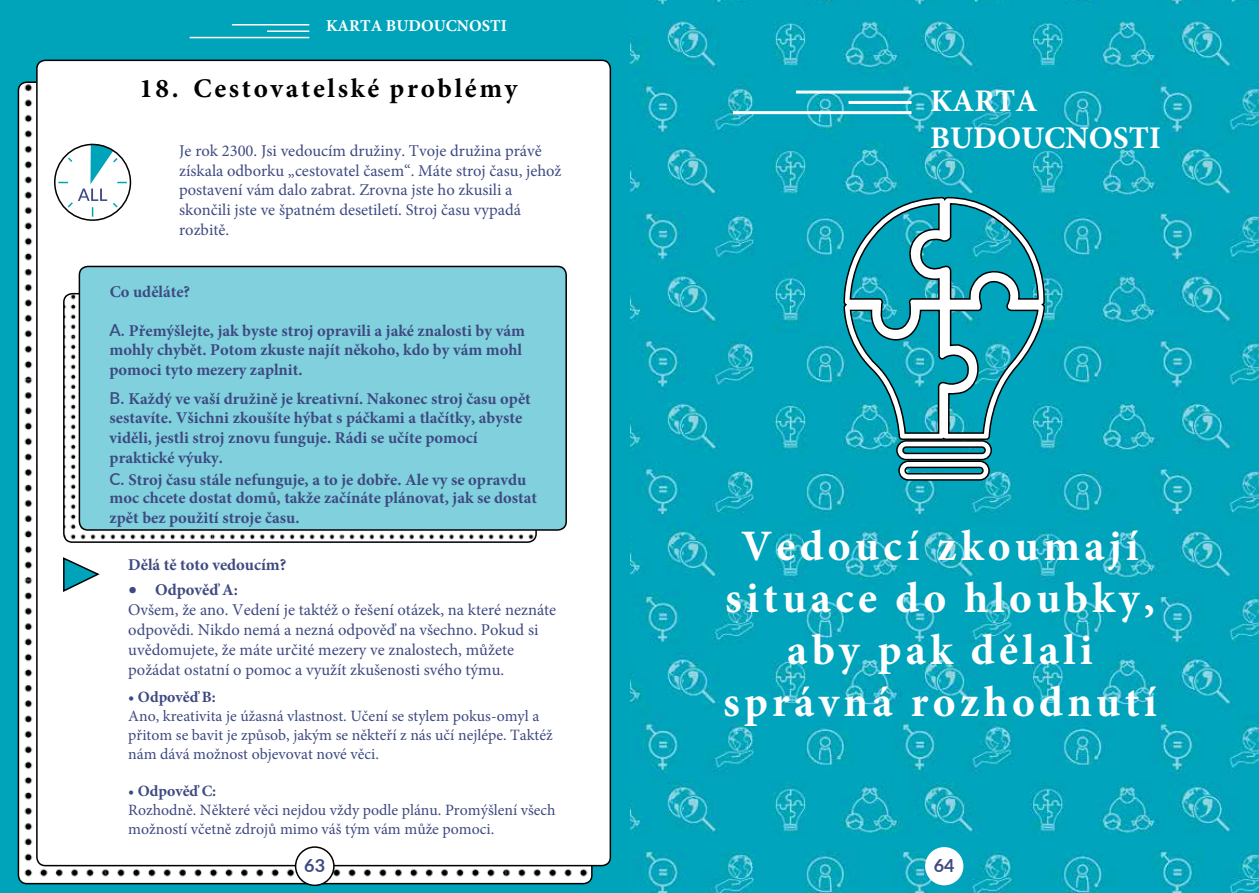
<style>
.page{position:relative;width:1259px;height:893px;background:#fff}
.page>*{position:absolute;margin:0;border:0;box-sizing:border-box;transform-origin:0 0}
.t1{font:700 43.5px/52.2px "Minion Pro";letter-spacing:.1em;color:#fff;text-align:center}
.t2{font:700 31.5px/37.8px "Minion Pro";color:#fff}
.t3{font:700 27px "Minion Pro";letter-spacing:.1em;color:#000}
.t4{font:700 18px "Lato";color:#3e4981}
.t5{font:700 16.5px/19.2px "Minion Pro";color:#3e4981}
.t6{font:16.5px/19.8px "Minion Pro";color:#3e4981}
.t7{font:700 16.5px "Minion Pro";color:#fff}
.t8{font:15.75px/18.9px "Minion Pro";color:#3e4981}
.t9{font:700 15.75px "Minion Pro";color:#3e4981}
.s1{font-family:"Lato";font-weight:600}
.s2{font-family:"Lato";font-weight:600;font-size:15.75px}
.s3{font-weight:700}
</style>
<div class="page">
<img style="left:629px;top:0;width:630px;height:893px">
<hr style="left:733px;top:111px;width:178px;height:3px;background:#fff">
<hr style="left:848px;top:101px;width:63px;height:3px;background:#fff">
<hr style="left:796px;top:91px;width:115px;height:3px;background:#fff">
<div style="left:925px;top:847px;width:38px;height:38px;background:#fff;border-radius:50%"></div>
<div style="left:0;top:0;width:629px;height:893px;background:#00a4ba"></div>
<img style="left:18px;top:84px;width:574px;height:800px">
<div style="left:37px;top:60px;width:573px;height:806px;background:#fff;border-radius:9px"></div>
<hr style="left:190px;top:37px;width:119px;height:1px;background:#fff">
<hr style="left:267px;top:30px;width:42px;height:2px;background:#fff">
<hr style="left:232px;top:24px;width:77px;height:2px;background:#fff">
<div style="left:296px;top:847px;width:38px;height:38px;background:#fff;border-radius:50%"></div>
<div style="left:295px;top:846px;width:40px;height:40px;border:2px solid #000;border-radius:50%"></div>
<img style="left:64px;top:294px;width:472px;height:248px">
<div style="left:79px;top:266px;width:487px;height:264px;background:#80d1dd;border-radius:9px"></div>
<div style="left:79px;top:266px;width:488px;height:265px;border:2px solid #000;border-radius:9px"></div>
<svg style="left:63px;top:557px;width:37px;height:35px"></svg>
<svg style="left:57px;top:144px;width:70px;height:73px"></svg>
<div style="left:54px;top:144px;width:77px;height:77px;border:2px solid #000;border-radius:50%"></div>
<svg style="left:841px;top:196px;width:204px;height:245px;background:#2fa9ba"></svg>
<svg style="left:895px;top:439px;width:97px;height:42px"></svg>
<p class="t7" style="left:326px;top:15px;width:182px">KARTA BUDOUCNOSTI</p>
<h3 class="t3" style="left:139px;top:69px;width:379px">18. Cestovatelské problémy</h3>
<p class="t6" style="left:179px;top:141px;width:384px">Je rok 2300. Jsi vedoucím družiny. Tvoje družina právě získala odborku „cestovatel časem“. Máte stroj času, jehož postavení vám dalo zabrat. Zrovna jste ho zkusili a skončili jste ve špatném desetiletí. Stroj času vypadá rozbitě.</p>
<p class="t5" style="left:110px;top:282px;width:82px">Co uděláte?</p>
<p class="t5" style="left:110px;top:321px;width:417px"><span class="s1">A.</span> Přemýšlejte, jak byste stroj opravili a jaké znalosti by vám mohly chybět. Potom zkuste najít někoho, kdo by vám mohl pomoci tyto mezery zaplnit.</p>
<p class="t5" style="left:110px;top:389px;width:423px"><span class="s1">B.</span> Každý ve vaší družině je kreativní. Nakonec stroj času opět sestavíte. Všichni zkoušíte hýbat s páčkami a tlačítky, abyste viděli, jestli stroj znovu funguje. Rádi se učíte pomocí praktické výuky.</p>
<p class="t5" style="left:110px;top:470px;width:429px"><span class="s1">C.</span> Stroj času stále nefunguje, a to je dobře. Ale vy se opravdu moc chcete dostat domů, takže začínáte plánovat, jak se dostat zpět bez použití stroje času.</p>
<p class="t5" style="left:128px;top:555px;width:160px">Dělá tě toto vedoucím?</p>
<p class="t6" style="left:128px;top:580px;width:429px"><span class="s2">•</span> <span class="s3">Odpověď A:<br></span>Ovšem, že ano. Vedení je taktéž o řešení otázek, na které neznáte odpovědi. Nikdo nemá a nezná odpověď na všechno. Pokud si uvědomujete, že máte určité mezery ve znalostech, můžete požádat ostatní o pomoc a využít zkušenosti svého týmu.</p>
<p class="t9" style="left:128px;top:686px;width:89px">• Odpověď B:</p>
<p class="t8" style="left:128px;top:706px;width:426px">Ano, kreativita je úžasná vlastnost. Učení se stylem pokus-omyl a přitom se bavit je způsob, jakým se někteří z nás učí nejlépe. Taktéž nám dává možnost objevovat nové věci.</p>
<p class="t8" style="left:128px;top:782px;width:429px">• <span class="s3">Odpověď C:<br></span>Rozhodně. Některé věci nejdou vždy podle plánu. Promýšlení všech možností včetně zdrojů mimo váš tým vám může pomoci.</p>
<p class="t4" style="left:304px;top:853px;width:22px">63</p>
<h2 class="t2" style="left:930px;top:81px;width:232px">KARTA<br>BUDOUCNOSTI</h2>
<h1 class="t1" style="left:723px;top:519px;width:435px">Vedoucí zkoumají situace do hloubky, aby pak dělali správná rozhodnutí</h1>
<p class="t4" style="left:933px;top:853px;width:22px">64</p>
</div>
